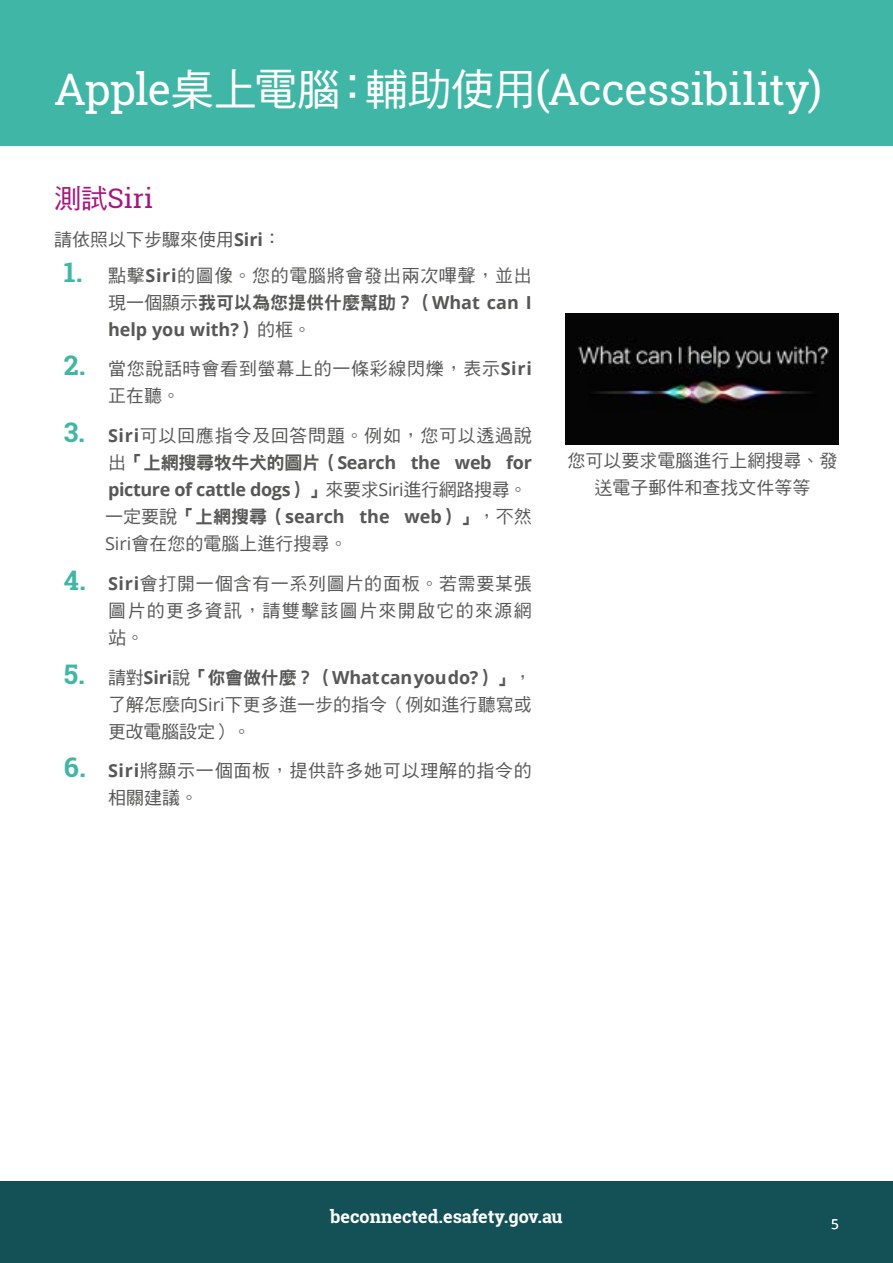
<style>
.page{position:relative;width:893px;height:1263px;background:#fff}
.page>*{position:absolute;margin:0;border:0;box-sizing:border-box;transform-origin:0 0}
.t1{font:43.5px "Roboto Slab";letter-spacing:-.015em;color:#fff}
.t2{font:27px "Roboto Slab";color:#a71680}
.t3{font:18px/27px "DF Hei Std W5";letter-spacing:.04em;color:#575756}
.t4{font:700 18px/27px "Open Sans";letter-spacing:-.01em;color:#575756}
.t5{font:18px/27px "DF Hei Std W5";color:#575756;text-align:center}
.t6{font:18px/27px "DF Hei Std W5";letter-spacing:.005em;color:#575756}
.t7{font:700 18px "Roboto Slab";color:#fff}
.t8{font:18px "DF Hei Std W9";color:#575756}
.t9{font:13.5px "Open Sans";color:#fff}
.s1{font-family:"DF Hei Std W5"}
.s2{font-family:"Open Sans";font-weight:700}
.s3{font-family:"Roboto Slab";font-weight:700;font-size:27px;color:#40b6a6}
.s4{font-family:"DF Hei Std W9";font-weight:400}
.s5{font-family:"DF Hei Std W5";font-weight:400}
.s6{font-weight:400}
.s7{font-family:"Open Sans"}
.s8{font-family:"Roboto Slab";font-size:27px;color:#40b6a6}
</style>
<div class="page">
<div style="left:0;top:1181px;width:893px;height:82px;background:#135157"></div>
<div style="left:0;top:0;width:893px;height:145px;background:#40b6a6"></div>
<img style="left:566px;top:314px;width:273px;height:131px">
<h1 class="t1" style="left:54px;top:59px;width:769px">Apple<span class="s1">桌上電腦：輔助使用</span>(Accessibility)</h1>
<h2 class="t2" style="left:54px;top:180px;width:100px"><span class="s1">測試</span>Siri</h2>
<p class="t5" style="left:54px;top:226px;width:229px">請依照以下步驟來使用<span class="s2">Siri</span>：</p>
<p class="t3" style="left:64px;top:261px;width:469px"><span class="s3">1.</span> 點擊<span class="s2">Siri</span>的圖像。您的電腦將會發出兩次嗶聲，並出</p>
<p class="t8" style="left:108px;top:292px;width:425px"><span class="s1">現一個顯示</span>我可以為您提供什麼幫助？（<span class="s2">What can I</span></p>
<p class="t4" style="left:108px;top:315px;width:205px">help you with?<span class="s4">）</span><span class="s5">的框。</span></p>
<p class="t3" style="left:108px;top:355px;width:425px;text-indent:-44px"><span class="s3">2.</span> 當您說話時會看到螢幕上的一條彩線閃爍，表示<span class="s2">Siri</span>正在聽。</p>
<p class="t3" style="left:64px;top:422px;width:469px"><span class="s3">3.</span> <span class="s2">Siri</span>可以回應指令及回答問題。例如，您可以透過說</p>
<p class="t4" style="left:105px;top:449px;width:428px"><span class="s5">出</span><span class="s4">「上網搜尋牧牛犬的圖片（</span>Search the web for picture of cattle dogs<span class="s4">）」</span><span class="s5">來要求</span><span class="s6">Siri</span><span class="s5">進行網路搜尋。一定要說</span><span class="s4">「上網搜尋（</span>search the web<span class="s4">）」</span><span class="s5">，不然</span></p>
<p class="t5" style="left:105px;top:530px;width:244px"><span class="s7">Siri</span>會在您的電腦上進行搜尋。</p>
<p class="t3" style="left:108px;top:570px;width:425px;text-align:justify;text-indent:-44px"><span class="s3">4.</span> <span class="s2">Siri</span>會打開一個含有一系列圖片的面板。若需要某張圖片的更多資訊，請雙擊該圖片來開啟它的來源網站。</p>
<p class="t4" style="left:64px;top:663px;width:469px"><span class="s8">5.</span> <span class="s5">請對</span>Siri<span class="s5">說</span><span class="s4">「你會做什麼？（</span>What can you do?<span class="s4">）」</span><span class="s5">，</span></p>
<p class="t6" style="left:108px;top:690px;width:425px">了解怎麼向<span class="s7">Siri</span>下更多進一步的指令（例如進行聽寫或更改電腦設定）。</p>
<p class="t3" style="left:108px;top:757px;width:425px;text-indent:-44px"><span class="s3">6.</span> <span class="s2">Siri</span>將顯示一個面板，提供許多她可以理解的指令的相關建議。</p>
<p class="t5" style="left:567px;top:447px;width:271px">您可以要求電腦進行上網搜尋、發送電子郵件和查找文件等等</p>
<p class="t7" style="left:330px;top:1204px;width:234px">beconnected.esafety.gov.au</p>
<p class="t9" style="left:831px;top:1214px;width:9px">5</p>
</div>
